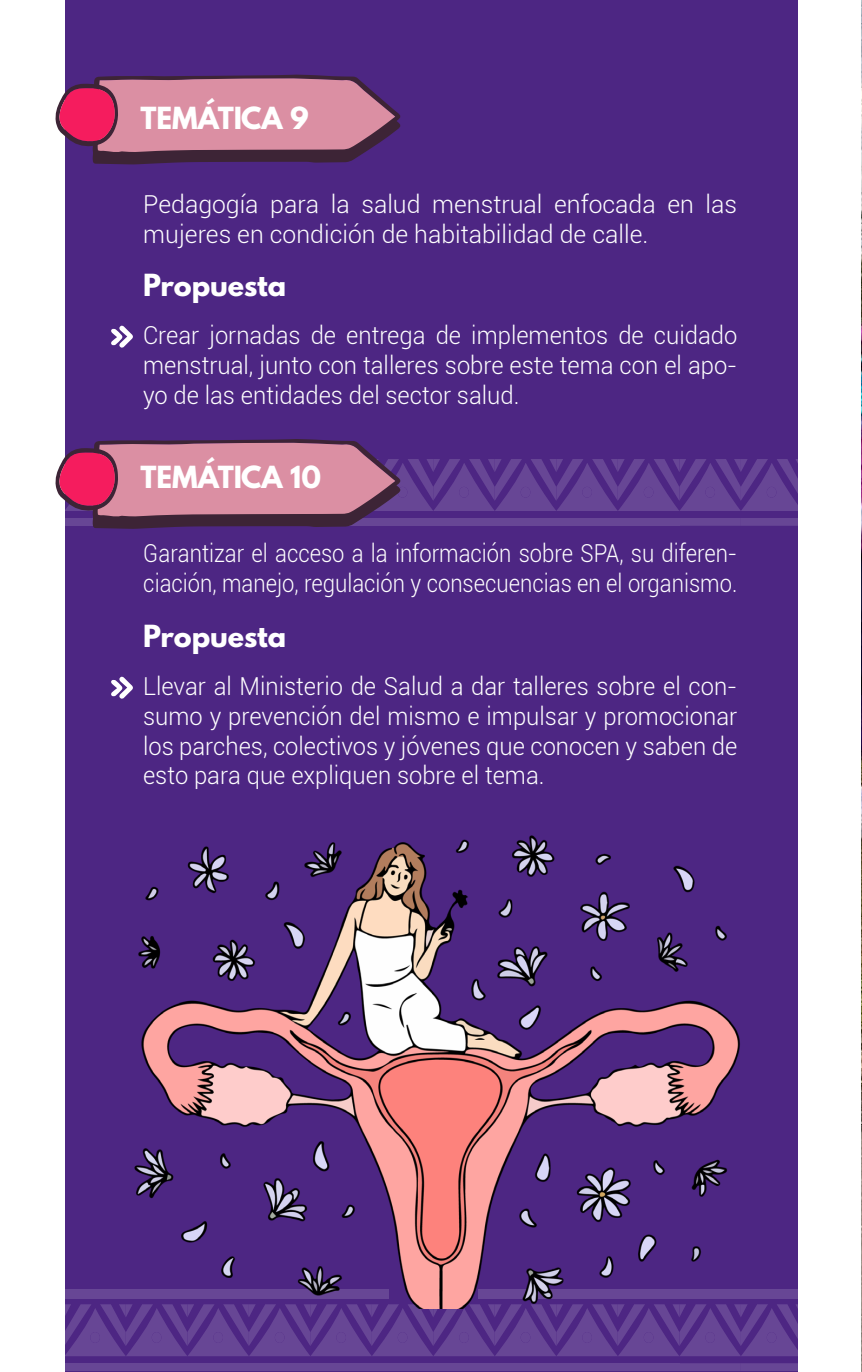
<style>
.page{position:relative;width:862px;height:1372px;background:#fff}
.page>*{position:absolute;margin:0;border:0;box-sizing:border-box;transform-origin:0 0}
.t1{font:700 27px "League Spartan";color:#fff}
.t2{font:300 24.75px/29.7px "Roboto";color:#fff;text-align:justify;scale:.96 1}
.t3{font:300 24.75px/29.7px "Roboto";color:#fff;scale:.89 1}
.t4{font:300 24.75px/29.7px "Roboto";color:#fff}
</style>
<div class="page">
<div style="left:65px;top:0;width:732px;height:1371px;background:#4d2683"></div>
<svg style="left:55px;top:74px;width:346px;height:90px;background:#ae6787"></svg>
<svg style="left:55px;top:439px;width:743px;height:90px"></svg>
<svg style="left:111px;top:325px;width:22px;height:23px"></svg>
<svg style="left:111px;top:676px;width:22px;height:23px"></svg>
<div style="left:249px;top:1362px;width:61px;height:8px;background:#674695"></div>
<div style="left:310px;top:1362px;width:61px;height:8px;background:#674695"></div>
<div style="left:371px;top:1362px;width:62px;height:8px;background:#674695"></div>
<div style="left:187px;top:1362px;width:62px;height:8px;background:#674695"></div>
<div style="left:126px;top:1362px;width:61px;height:8px;background:#674695"></div>
<div style="left:64px;top:1362px;width:62px;height:8px;background:#674695"></div>
<svg style="left:679px;top:1362px;width:119px;height:8px"></svg>
<div style="left:617px;top:1362px;width:62px;height:8px;background:#674695"></div>
<div style="left:556px;top:1362px;width:61px;height:8px;background:#674695"></div>
<div style="left:494px;top:1362px;width:62px;height:8px;background:#674695"></div>
<svg style="left:65px;top:1304px;width:733px;height:52px"></svg>
<div style="left:433px;top:1362px;width:61px;height:8px;background:#674695"></div>
<svg style="left:775px;top:1288px;width:23px;height:9px"></svg>
<img style="left:65px;top:835px;width:710px;height:472px">
<p class="t1" style="left:140px;top:96px;width:170px">TEMÁTICA 9</p>
<p class="t4" style="left:143px;top:188px;width:595px">Pedagogía para la salud menstrual enfocada en las mujeres en condición de habitabilidad de calle.</p>
<p class="t1" style="left:143px;top:264px;width:144px">Propuesta</p>
<p class="t2" style="left:143px;top:320px;width:620px">Crear jornadas de entrega de implementos de cuidado menstrual, junto con talleres sobre este tema con el apo&shy;yo de las entidades del sector salud.</p>
<p class="t1" style="left:140px;top:455px;width:182px">TEMÁTICA 10</p>
<p class="t3" style="left:143px;top:538px;width:668px">Garantizar el acceso a la información sobre SPA, su diferen&shy;ciación, manejo, regulación y consecuencias en el organismo.</p>
<p class="t1" style="left:143px;top:615px;width:144px">Propuesta</p>
<p class="t2" style="left:143px;top:670px;width:620px">Llevar al Ministerio de Salud a dar talleres sobre el con&shy;sumo y prevención del mismo e impulsar y promocionar los parches, colectivos y jóvenes que conocen y saben de esto para que expliquen sobre el tema.</p>
</div>
